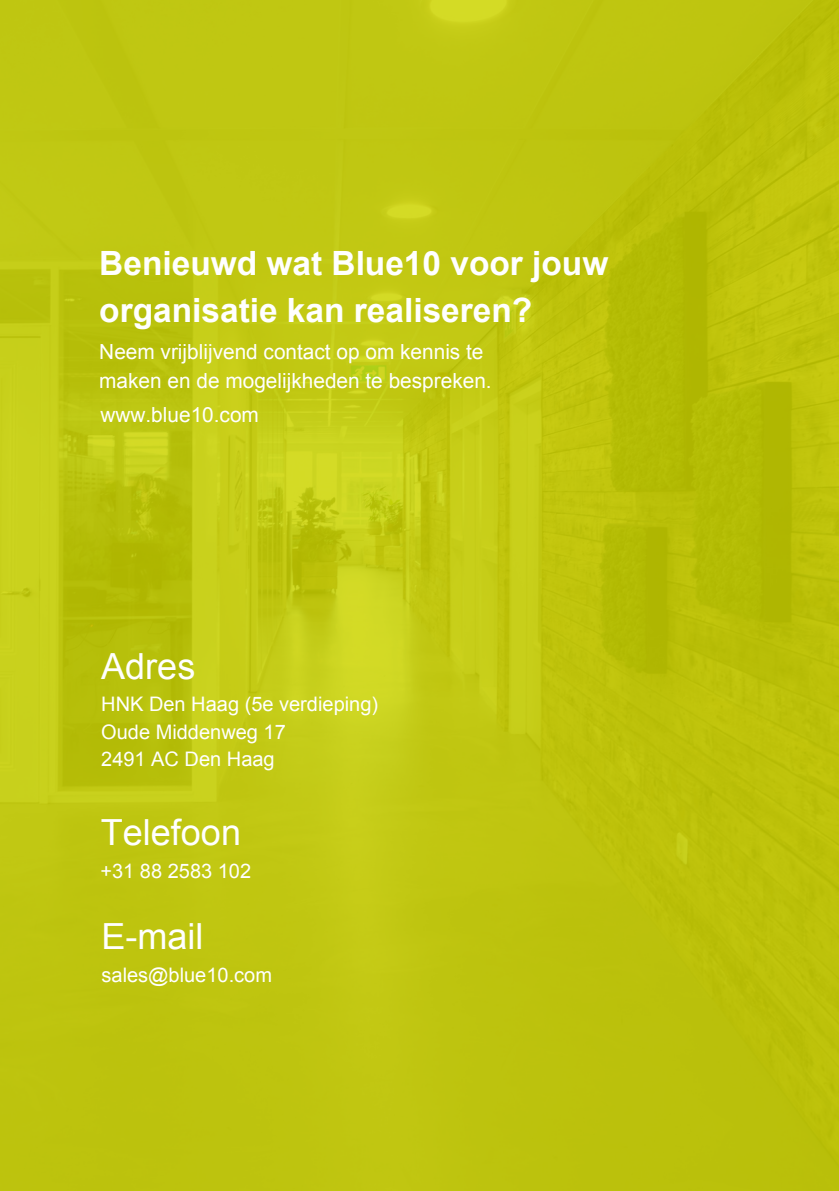
<style>
.page{position:relative;width:839px;height:1191px;background:#fff}
.page>*{position:absolute;margin:0;border:0;box-sizing:border-box;transform-origin:0 0}
.t1{font:36px "Arial";color:#fff}
.t2{font:700 33.4px/46.2px "Arial";color:#fff}
.t3{font:20.8px/29px "Arial";color:#fff}
.t4{font:20px/27.4px "Arial";color:#fff}
</style>
<div class="page">
<img style="left:0;top:0;width:838px;height:1191px">
<h2 class="t2" style="left:99px;top:241px;width:510px">Benieuwd wat Blue10 voor jouw organisatie kan realiseren?</h2>
<p class="t3" style="left:99px;top:338px;width:394px">Neem vrijblijvend contact op om kennis te maken en de mogelijkheden te bespreken.</p>
<p class="t3" style="left:100px;top:400px;width:160px">www.blue10.com</p>
<h1 class="t1" style="left:101px;top:646px;width:96px">Adres</h1>
<p class="t4" style="left:101px;top:691px;width:278px">HNK Den Haag (5e verdieping)<br>Oude Middenweg 17<br>2491 AC Den Haag</p>
<h1 class="t1" style="left:101px;top:812px;width:142px">Telefoon</h1>
<p class="t4" style="left:100px;top:857px;width:152px">+31 88 2583 102</p>
<h1 class="t1" style="left:101px;top:917px;width:104px">E-mail</h1>
<p class="t4" style="left:102px;top:962px;width:172px">sales@blue10.com</p>
</div>
